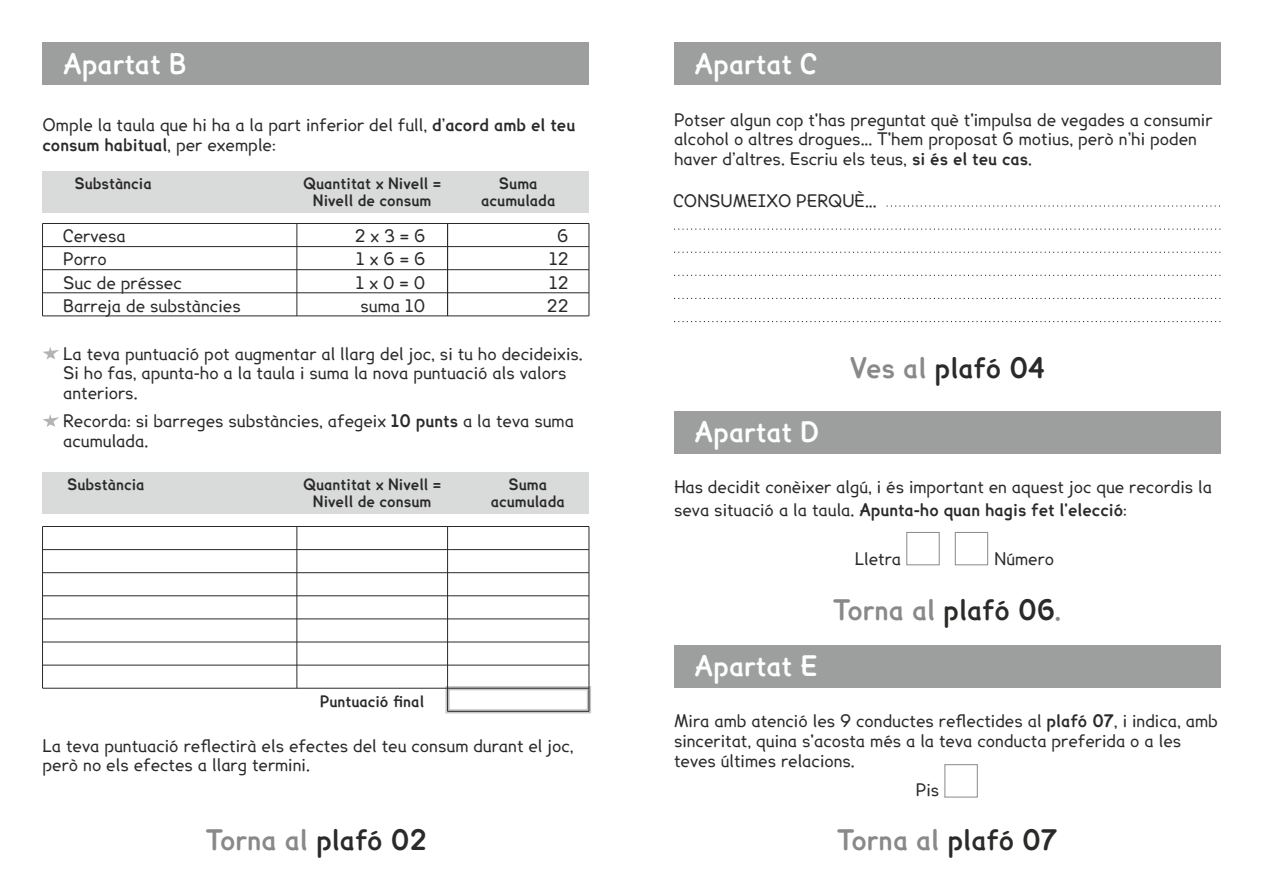
<style>
.page{position:relative;width:1263px;height:893px;background:#fff}
.page>*{position:absolute;margin:0;border:0;box-sizing:border-box;transform-origin:0 0}
.t1{font:700 27px "Lexie Readable";color:#898989}
.t2{font:700 27px "Lexie Readable";color:#fefefe}
.t3{font:700 27px "Lexie Readable";color:#2b2a29}
.t4{font:16.5px/23.1px "Lexie Readable";color:#2b2a29}
.t5{font:700 15px/17.1px "Lexie Readable";color:#2b2a29;text-align:center}
.s1{font-weight:700}
.s2{color:#2b2a29}
.s3{color:#898989}
</style>
<div class="page">
<div style="left:445px;top:686px;width:146px;height:27px;border:4px solid #c5c6c6"></div>
<div style="left:43px;top:172px;width:546px;height:41px;background:#d9dada"></div>
<div style="left:43px;top:472px;width:546px;height:42px;background:#d9dada"></div>
<div style="left:43px;top:43px;width:546px;height:42px;background:#9d9e9e"></div>
<div style="left:674px;top:43px;width:546px;height:42px;background:#9d9e9e"></div>
<div style="left:674px;top:411px;width:546px;height:43px;background:#9d9e9e"></div>
<div style="left:674px;top:645px;width:546px;height:43px;background:#9d9e9e"></div>
<svg style="left:43px;top:347px;width:16px;height:13px"></svg>
<svg style="left:43px;top:414px;width:16px;height:13px"></svg>
<hr style="left:43px;top:246px;width:546px;height:1px;background:#2b2a29">
<hr style="left:43px;top:549px;width:546px;height:1px;background:#2b2a29">
<hr style="left:43px;top:269px;width:546px;height:1px;background:#2b2a29">
<hr style="left:43px;top:572px;width:546px;height:1px;background:#2b2a29">
<hr style="left:43px;top:292px;width:546px;height:1px;background:#2b2a29">
<hr style="left:43px;top:595px;width:546px;height:1px;background:#2b2a29">
<hr style="left:43px;top:665px;width:546px;height:1px;background:#2b2a29">
<svg style="left:674px;top:321px;width:546px;height:1px"></svg>
<svg style="left:674px;top:298px;width:546px;height:1px"></svg>
<svg style="left:674px;top:229px;width:546px;height:1px"></svg>
<svg style="left:674px;top:252px;width:546px;height:1px"></svg>
<svg style="left:674px;top:275px;width:546px;height:1px"></svg>
<svg style="left:887px;top:205px;width:333px;height:2px"></svg>
<hr style="left:448px;top:711px;width:141px;height:1px;background:#2b2a29">
<hr style="left:43px;top:223px;width:546px;height:1px;background:#2b2a29">
<hr style="left:43px;top:526px;width:546px;height:1px;background:#2b2a29">
<hr style="left:43px;top:315px;width:546px;height:1px;background:#2b2a29">
<hr style="left:296px;top:223px;width:1px;height:93px;background:#2b2a29">
<hr style="left:296px;top:526px;width:1px;height:162px;background:#2b2a29">
<hr style="left:447px;top:223px;width:1px;height:93px;background:#2b2a29">
<hr style="left:447px;top:526px;width:1px;height:185px;background:#2b2a29">
<hr style="left:42px;top:223px;width:1px;height:93px;background:#2b2a29">
<hr style="left:42px;top:526px;width:1px;height:162px;background:#2b2a29">
<hr style="left:588px;top:223px;width:1px;height:93px;background:#2b2a29">
<hr style="left:588px;top:526px;width:1px;height:185px;background:#2b2a29">
<hr style="left:43px;top:618px;width:546px;height:1px;background:#2b2a29">
<hr style="left:43px;top:642px;width:546px;height:1px;background:#2b2a29">
<hr style="left:43px;top:688px;width:546px;height:1px;background:#2b2a29">
<svg style="left:906px;top:532px;width:82px;height:34px"></svg>
<div style="left:944px;top:764px;width:34px;height:33px;border:1px solid #898989"></div>
<h1 class="t2" style="left:63px;top:52px;width:125px">Apartat B</h1>
<h1 class="t2" style="left:694px;top:52px;width:124px">Apartat C</h1>
<p class="t4" style="left:43px;top:116px;width:534px;line-height:19.8px">Omple la taula que hi ha a la part inferior del full, <span class="s1">d’acord amb el teu consum habitual</span>, per exemple:</p>
<p class="t4" style="left:674px;top:111px;width:540px;line-height:19.8px">Potser algun cop t'has preguntat què t'impulsa de vegades a consumir alcohol o altres drogues... T'hem proposat 6 motius, però n’hi poden haver d’altres. Escriu els teus, <span class="s1">si és el teu cas</span>.</p>
<p class="t4" style="left:673px;top:190px;width:205px">CONSUMEIXO PERQUÈ...</p>
<p class="t5" style="left:74px;top:176px;width:79px">Substància</p>
<p class="t4" style="left:63px;top:226px;width:179px">Cervesa<br>Porro<br>Suc de préssec<br>Barreja de substàncies</p>
<p class="t5" style="left:303px;top:176px;width:140px">Quantitat x Nivell =<br>Nivell de consum</p>
<p class="t4" style="left:355px;top:226px;width:72px;text-align:justify">2 x 3 = 6<br>1 x 6 = 6<br>1 x 0 = 0 suma 10</p>
<p class="t5" style="left:481px;top:176px;width:76px">Suma acumulada</p>
<p class="t4" style="left:547px;top:226px;width:23px;text-align:justify;text-indent:10px">6<br>12<br>12<br>22</p>
<p class="t4" style="left:63px;top:345px;width:521px;line-height:19.8px">La teva puntuació pot augmentar al llarg del joc, si tu ho decideixis.<br>Si ho fas, apunta-ho a la taula i suma la nova puntuació als valors anteriors.</p>
<p class="t4" style="left:63px;top:412px;width:512px;line-height:19.8px">Recorda: si barreges substàncies, afegeix <span class="s1">10 punts</span> a la teva suma acumulada.</p>
<p class="t5" style="left:67px;top:477px;width:79px">Substància</p>
<p class="t5" style="left:303px;top:477px;width:140px">Quantitat x Nivell =<br>Nivell de consum</p>
<p class="t5" style="left:491px;top:477px;width:76px">Suma acumulada</p>
<p class="t5" style="left:320px;top:694px;width:106px">Puntuació final</p>
<p class="t4" style="left:43px;top:737px;width:533px;line-height:19.8px">La teva puntuació reflectirà els efectes del teu consum durant el joc, però no els efectes a llarg termini.</p>
<h1 class="t1" style="left:206px;top:829px;width:223px">Torna al <span class="s2">plafó 02</span></h1>
<h1 class="t2" style="left:694px;top:421px;width:127px">Apartat D</h1>
<h1 class="t3" style="left:850px;top:357px;width:196px"><span class="s3">Ves al</span> plafó 04</h1>
<p class="t4" style="left:674px;top:476px;width:539px">Has decidit conèixer algú, i és important en aquest joc que recordis la seva situació a la taula. <span class="s1">Apunta-ho quan hagis fet l'elecció</span>:</p>
<p class="t4" style="left:855px;top:548px;width:48px">Lletra</p>
<p class="t4" style="left:994px;top:548px;width:61px">Número</p>
<h1 class="t1" style="left:833px;top:598px;width:230px">Torna al <span class="s2">plafó 06</span>.</h1>
<h1 class="t2" style="left:694px;top:655px;width:125px">Apartat E</h1>
<p class="t4" style="left:674px;top:712px;width:545px;line-height:19.8px">Mira amb atenció les 9 conductes reflectides al <span class="s1">plafó 07</span>, i indica, amb sinceritat, quina s'acosta més a la teva conducta preferida o a les teves últimes relacions.</p>
<p class="t4" style="left:916px;top:780px;width:25px">Pis</p>
<h1 class="t1" style="left:837px;top:829px;width:222px">Torna al <span class="s2">plafó 07</span></h1>
</div>
